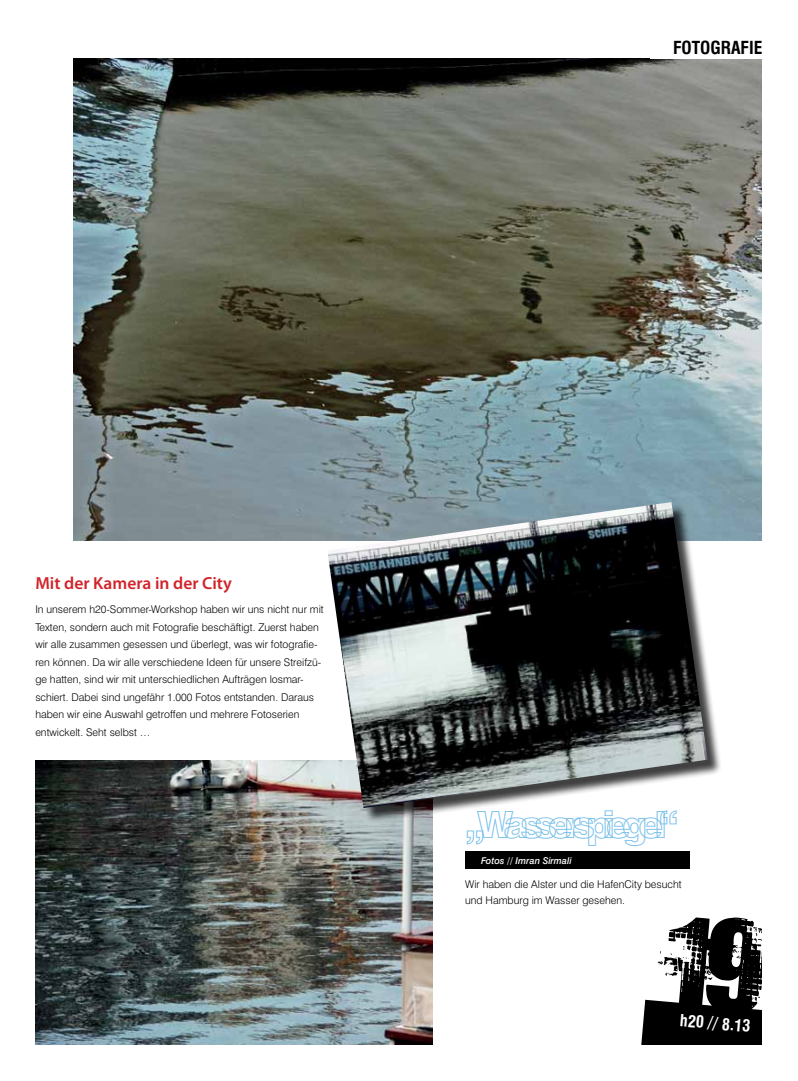
<style>
.page{position:relative;width:798px;height:1081px;background:#fff}
.page>*{position:absolute;margin:0;border:0;box-sizing:border-box;transform-origin:0 0}
.Fließtext_mit_Einzug{font:37.5px "Swiss 721 BT Black Outline";letter-spacing:-.24em;color:#75bee9}
.Headline_14_pt_Subli{font:600 17.5px "Myriad Pro";color:#d2232a}
.t1{font:700 condensed 17.5px "Swiss 721 BT";color:#000}
.t2{font:700 condensed 16.25px "Swiss 721 BT";color:#fff}
.Fließtext_ohne_Einzu{font:300 10.62px/17.5px "Swiss 721 BT";color:#000}
.Fließtext_mit_Einzug-2{font:italic 500 9.38px "Swiss 721 BT";color:#fff}
</style>
<div class="page">
<img style="left:74px;top:58px;width:688px;height:482px">
<img style="left:35px;top:761px;width:397px;height:284px">
<div style="left:329px;top:504px;width:393px;height:319px;background:#000;opacity:.75"></div>
<img style="left:327px;top:502px;width:380px;height:306px">
<div style="left:465px;top:851px;width:224px;height:18px;background:#000"></div>
<svg style="left:641px;top:999px;width:121px;height:46px;background:#242424"></svg>
<p class="t1" style="left:672px;top:37px;width:91px">FOTOGRAFIE</p>
<p class="Headline_14_pt_Subli" style="left:35px;top:572px;width:198px">Mit der Kamera in der City</p>
<p class="Fließtext_ohne_Einzu" style="left:35px;top:600px;width:290px">In unserem h20-Sommer-Workshop haben wir uns nicht nur mit Texten, sondern auch mit Fotografie beschäftigt. Zuerst haben wir alle zusammen gesessen und überlegt, was wir fotografie&shy;ren können. Da wir alle verschiedene Ideen für unsere Streifzü&shy;ge hatten, sind wir mit unterschiedlichen Aufträgen losmar&shy;schiert. Dabei sind ungefähr 1.000 Fotos entstanden. Daraus haben wir eine Auswahl getroffen und mehrere Fotoserien entwickelt. Seht selbst …</p>
<p class="Fließtext_mit_Einzug" style="left:464px;top:802px;width:215px">„Wasserspiegel“</p>
<p class="Fließtext_mit_Einzug-2" style="left:481px;top:855px;width:92px">Fotos // Imran Sirmali</p>
<p class="Fließtext_ohne_Einzu" style="left:465px;top:875px;width:218px;line-height:16.2px">Wir haben die Alster und die HafenCity besucht und Hamburg im Wasser gesehen.</p>
<h3 class="t2" style="left:680px;top:1010px;width:72px;rotate:5deg">h20 // 8.13</h3>
</div>
